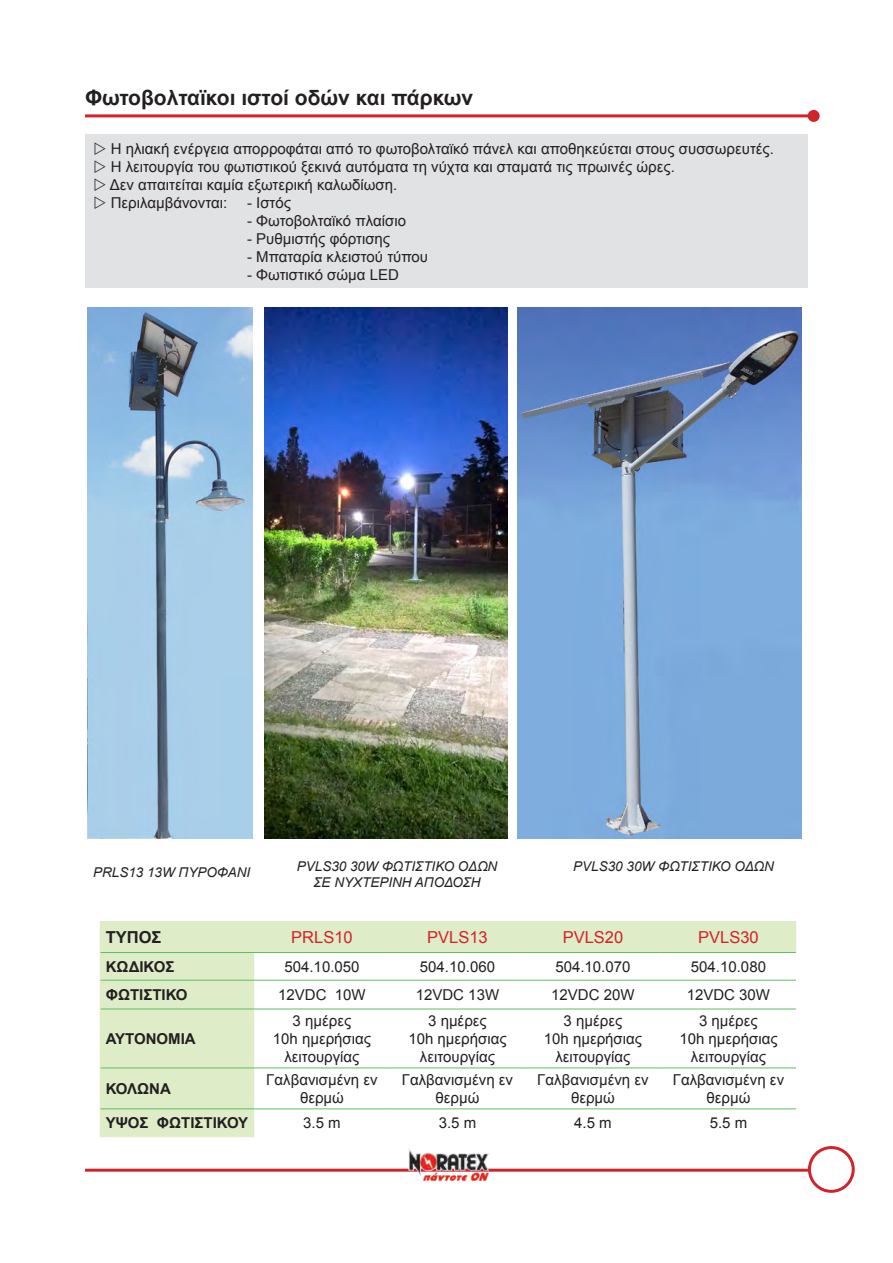
<style>
.page{position:relative;width:893px;height:1263px;background:#fff}
.page>*{position:absolute;margin:0;border:0;box-sizing:border-box;transform-origin:0 0}
.t1{font:700 21px "Arial";color:#231f20}
.t2{font:16.5px "Arial";color:#d1232a}
.t3{font:700 16.5px "Arial";color:#231f20}
.techn__characteristi{font:15px/18px "Arial";color:#231f20;text-align:center}
.t4{font:700 15px "Arial";color:#231f20}
.t5{font:italic 13.5px "Arial";color:#231f20}
</style>
<div class="page">
<hr style="left:85px;top:114px;width:729px;height:3px;background:#d1232a">
<div style="left:808px;top:110px;width:12px;height:12px;background:#d1232a;border-radius:50%"></div>
<div style="left:85px;top:134px;width:723px;height:153px;background:#e1e2e4"></div>
<svg style="left:100px;top:921px;width:696px;height:216px"></svg>
<hr style="left:101px;top:952px;width:153px;height:1px;background:#5ebd68">
<hr style="left:254px;top:952px;width:136px;height:1px;background:#5ebd68">
<hr style="left:390px;top:952px;width:135px;height:1px;background:#5ebd68">
<hr style="left:525px;top:952px;width:136px;height:1px;background:#5ebd68">
<hr style="left:661px;top:952px;width:135px;height:1px;background:#5ebd68">
<hr style="left:101px;top:980px;width:153px;height:1px;background:#5ebd68">
<hr style="left:254px;top:980px;width:136px;height:1px;background:#5ebd68">
<hr style="left:390px;top:980px;width:135px;height:1px;background:#5ebd68">
<hr style="left:525px;top:980px;width:136px;height:1px;background:#5ebd68">
<hr style="left:661px;top:980px;width:135px;height:1px;background:#5ebd68">
<hr style="left:101px;top:1009px;width:153px;height:1px;background:#5ebd68">
<hr style="left:254px;top:1009px;width:136px;height:1px;background:#5ebd68">
<hr style="left:390px;top:1009px;width:135px;height:1px;background:#5ebd68">
<hr style="left:525px;top:1009px;width:136px;height:1px;background:#5ebd68">
<hr style="left:661px;top:1009px;width:135px;height:1px;background:#5ebd68">
<hr style="left:101px;top:1067px;width:153px;height:1px;background:#5ebd68">
<hr style="left:254px;top:1067px;width:136px;height:1px;background:#5ebd68">
<hr style="left:390px;top:1067px;width:135px;height:1px;background:#5ebd68">
<hr style="left:525px;top:1067px;width:136px;height:1px;background:#5ebd68">
<hr style="left:661px;top:1067px;width:135px;height:1px;background:#5ebd68">
<hr style="left:101px;top:1108px;width:153px;height:1px;background:#5ebd68">
<hr style="left:254px;top:1108px;width:136px;height:1px;background:#5ebd68">
<hr style="left:390px;top:1108px;width:135px;height:1px;background:#5ebd68">
<hr style="left:525px;top:1108px;width:136px;height:1px;background:#5ebd68">
<hr style="left:661px;top:1108px;width:135px;height:1px;background:#5ebd68">
<div style="left:808px;top:1146px;width:47px;height:47px;border:3px solid #d1232a;border-radius:50%"></div>
<hr style="left:85px;top:1169px;width:723px;height:3px;background:#d1232a">
<img style="left:407px;top:1148px;width:83px;height:33px">
<img style="left:517px;top:307px;width:285px;height:531px">
<img style="left:88px;top:307px;width:164px;height:531px">
<img style="left:265px;top:308px;width:242px;height:530px">
<p class="t1" style="left:85px;top:83px;width:390px">Φωτοβολταϊκοι ιστοί οδών και πάρκων</p>
<p class="techn__characteristi" style="left:111px;top:140px;width:665px">Η ηλιακή ενέργεια απορροφάται από το φωτοβολταϊκό πάνελ και αποθηκεύεται στους συσσωρευτές.</p>
<p class="techn__characteristi" style="left:111px;top:158px;width:566px">Η λειτουργία του φωτιστικού ξεκινά αυτόματα τη νύχτα και σταματά τις πρωινές ώρες.</p>
<p class="techn__characteristi" style="left:110px;top:176px;width:289px">Δεν απαιτείται καμία εξωτερική καλωδίωση.</p>
<p class="techn__characteristi" style="left:111px;top:194px;width:118px">Περιλαμβάνονται:</p>
<p class="techn__characteristi" style="left:247px;top:194px;width:46px">- Ιστός</p>
<p class="techn__characteristi" style="left:247px;top:212px;width:160px">- Φωτοβολταϊκό πλαίσιο</p>
<p class="techn__characteristi" style="left:247px;top:230px;width:145px">- Ρυθμιστής φόρτισης</p>
<p class="techn__characteristi" style="left:247px;top:248px;width:183px">- Μπαταρία κλειστού τύπου</p>
<p class="techn__characteristi" style="left:247px;top:266px;width:153px">- Φωτιστικό σώμα LED</p>
<p class="t5" style="left:93px;top:864px;width:159px">PRLS13 13W ΠΥΡΟΦΑΝΙ</p>
<p class="t5" style="left:297px;top:857px;width:202px">PVLS30 30W ΦΩΤΙΣΤΙΚΟ ΟΔΩΝ</p>
<p class="t5" style="left:313px;top:874px;width:169px">ΣΕ ΝΥΧΤΕΡΙΝΗ ΑΠΟΔΟΣΗ</p>
<p class="t5" style="left:573px;top:857px;width:202px">PVLS30 30W ΦΩΤΙΣΤΙΚΟ ΟΔΩΝ</p>
<p class="t3" style="left:106px;top:926px;width:57px">ΤΥΠΟΣ</p>
<p class="t2" style="left:291px;top:926px;width:63px">PRLS10</p>
<p class="t2" style="left:427px;top:926px;width:62px">PVLS13</p>
<p class="t2" style="left:563px;top:926px;width:62px">PVLS20</p>
<p class="t2" style="left:698px;top:926px;width:62px">PVLS30</p>
<p class="t4" style="left:106px;top:956px;width:70px">ΚΩΔΙΚΟΣ</p>
<p class="techn__characteristi" style="left:284px;top:958px;width:77px">504.10.050</p>
<p class="techn__characteristi" style="left:420px;top:958px;width:77px">504.10.060</p>
<p class="techn__characteristi" style="left:555px;top:958px;width:77px">504.10.070</p>
<p class="techn__characteristi" style="left:691px;top:958px;width:77px">504.10.080</p>
<p class="t4" style="left:106px;top:985px;width:83px">ΦΩΤΙΣΤΙΚΟ</p>
<p class="techn__characteristi" style="left:278px;top:986px;width:89px">12VDC 10W</p>
<p class="techn__characteristi" style="left:416px;top:986px;width:85px">12VDC 13W</p>
<p class="techn__characteristi" style="left:551px;top:986px;width:85px">12VDC 20W</p>
<p class="techn__characteristi" style="left:687px;top:986px;width:85px">12VDC 30W</p>
<p class="t4" style="left:106px;top:1029px;width:92px">ΑΥΤΟΝΟΜΙΑ</p>
<p class="techn__characteristi" style="left:293px;top:1012px;width:60px">3 ημέρες</p>
<p class="techn__characteristi" style="left:273px;top:1030px;width:100px">10h ημερήσιας λειτουργίας</p>
<p class="techn__characteristi" style="left:428px;top:1012px;width:60px">3 ημέρες</p>
<p class="techn__characteristi" style="left:408px;top:1030px;width:100px">10h ημερήσιας λειτουργίας</p>
<p class="techn__characteristi" style="left:564px;top:1012px;width:60px">3 ημέρες</p>
<p class="techn__characteristi" style="left:544px;top:1030px;width:100px">10h ημερήσιας λειτουργίας</p>
<p class="techn__characteristi" style="left:699px;top:1012px;width:60px">3 ημέρες</p>
<p class="techn__characteristi" style="left:679px;top:1030px;width:100px">10h ημερήσιας λειτουργίας</p>
<p class="t4" style="left:106px;top:1078px;width:67px">ΚΟΛΩΝΑ</p>
<p class="techn__characteristi" style="left:266px;top:1071px;width:113px">Γαλβανισμένη εν θερμώ</p>
<p class="techn__characteristi" style="left:402px;top:1071px;width:113px">Γαλβανισμένη εν θερμώ</p>
<p class="techn__characteristi" style="left:537px;top:1071px;width:113px">Γαλβανισμένη εν θερμώ</p>
<p class="techn__characteristi" style="left:673px;top:1071px;width:113px">Γαλβανισμένη εν θερμώ</p>
<p class="t4" style="left:106px;top:1113px;width:144px">ΥΨΟΣ ΦΩΤΙΣΤΙΚΟΥ</p>
<p class="techn__characteristi" style="left:303px;top:1114px;width:39px">3.5 m</p>
<p class="techn__characteristi" style="left:439px;top:1114px;width:39px">3.5 m</p>
<p class="techn__characteristi" style="left:574px;top:1114px;width:39px">4.5 m</p>
<p class="techn__characteristi" style="left:710px;top:1114px;width:39px">5.5 m</p>
</div>
